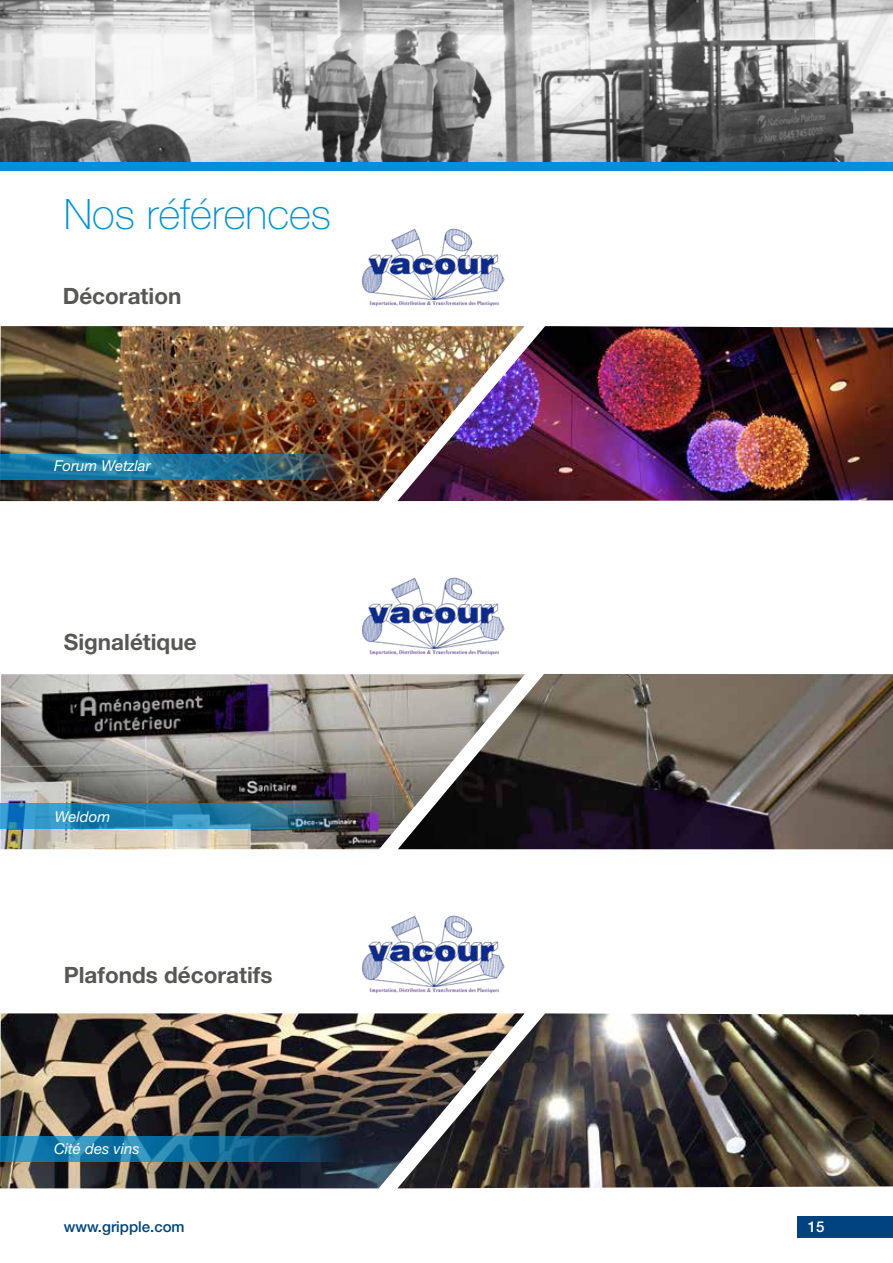
<style>
.page{position:relative;width:893px;height:1263px;background:#fff}
.page>*{position:absolute;margin:0;border:0;box-sizing:border-box;transform-origin:0 0}
.t1{font:100 42px "Helvetica Neue LT Pro";color:#0090d7}
.t2{font:700 22.5px "Helvetica Neue LT Pro";color:#575756}
.t3{font:italic 15px "Helvetica Neue LT Pro";color:#fff}
.t4{font:500 15px "Helvetica Neue LT Pro";color:#004380}
.t5{font:500 15px "Helvetica Neue LT Pro";color:#fff}
</style>
<div class="page">
<div style="left:797px;top:1216px;width:96px;height:21px;background:#004380"></div>
<img style="left:0;top:0;width:893px;height:162px">
<div style="left:0;top:162px;width:893px;height:9px;background:#0090d7"></div>
<img style="left:525px;top:326px;width:368px;height:175px">
<img style="left:0;top:326px;width:525px;height:175px">
<img style="left:0;top:674px;width:398px;height:175px">
<img style="left:398px;top:674px;width:495px;height:175px">
<img style="left:0;top:1013px;width:397px;height:175px">
<img style="left:397px;top:1013px;width:496px;height:175px">
<img style="left:0;top:454px;width:357px;height:26px">
<svg style="left:0;top:804px;width:358px;height:25px"></svg>
<svg style="left:0;top:1136px;width:358px;height:26px"></svg>
<img style="left:362px;top:228px;width:143px;height:79px">
<img style="left:362px;top:577px;width:143px;height:79px">
<img style="left:362px;top:915px;width:143px;height:79px">
<h1 class="t1" style="left:64px;top:189px;width:269px">Nos références</h1>
<p class="t2" style="left:63px;top:282px;width:120px">Décoration</p>
<p class="t3" style="left:54px;top:457px;width:98px">Forum Wetzlar</p>
<p class="t2" style="left:64px;top:628px;width:134px">Signalétique</p>
<p class="t3" style="left:55px;top:807px;width:57px">Weldom</p>
<p class="t2" style="left:64px;top:961px;width:210px">Plafonds décoratifs</p>
<p class="t3" style="left:54px;top:1139px;width:87px">Cité des vins</p>
<p class="t4" style="left:64px;top:1218px;width:122px">www.gripple.com</p>
<p class="t5" style="left:808px;top:1218px;width:18px">15</p>
</div>
